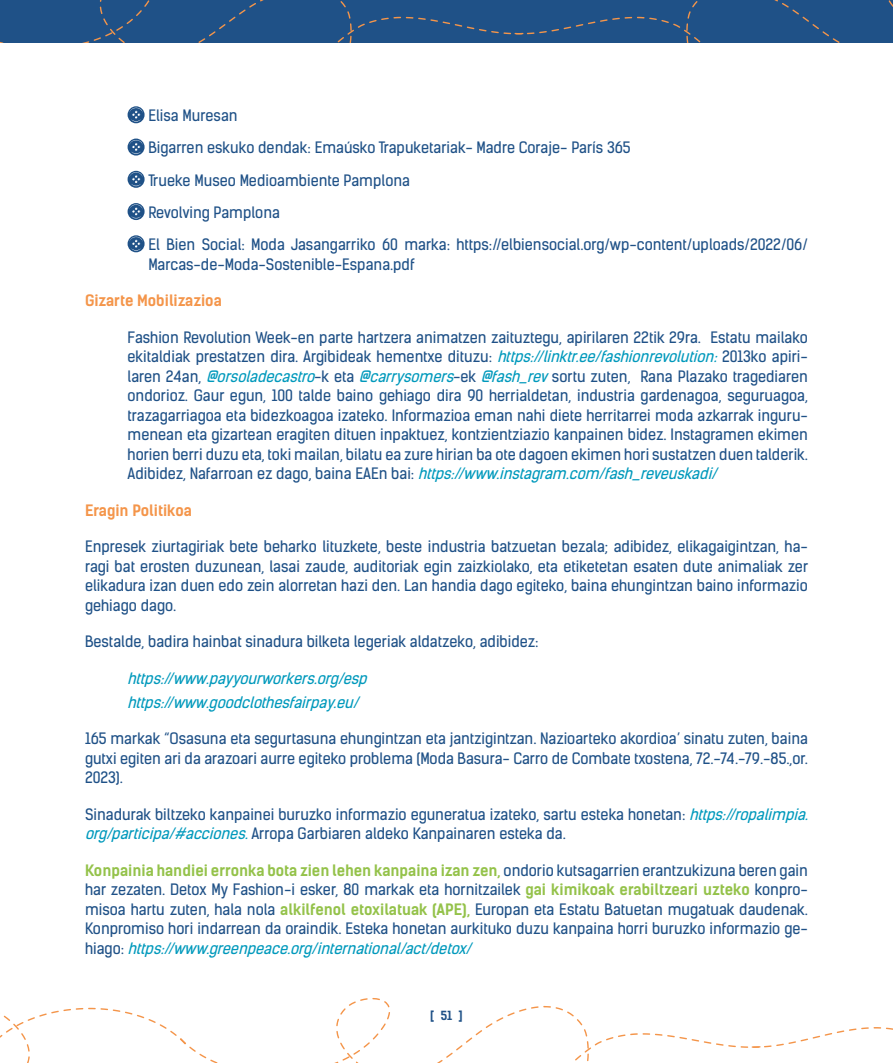
<style>
.page{position:relative;width:893px;height:1063px;background:#fff}
.page>*{position:absolute;margin:0;border:0;box-sizing:border-box;transform-origin:0 0}
.t1{font:15px/19.5px "Kelson Sans";color:#1f5187;text-align:justify}
.t2{font:italic 15px/23.7px "Kelson Sans";color:#0099bc}
.t3{font:700 15px "Kelson Sans";color:#f4954a}
.t4{font:700 12px "Kelson Sans";color:#1f5187}
.s1{font-family:"Minion Pro"}
.s2{font-style:italic;color:#0099bc}
.s3{font-family:"Minion Pro";font-style:italic;color:#0099bc}
.s4{font-weight:700;color:#94c24a}
</style>
<div class="page">
<div style="left:0;top:0;width:893px;height:43px;background:#1f5187"></div>
<svg style="left:0;top:998px;width:893px;height:65px"></svg>
<svg style="left:128px;top:106px;width:17px;height:17px"></svg>
<svg style="left:128px;top:139px;width:17px;height:17px"></svg>
<svg style="left:128px;top:171px;width:17px;height:17px"></svg>
<svg style="left:128px;top:203px;width:17px;height:17px"></svg>
<svg style="left:128px;top:235px;width:17px;height:17px"></svg>
<p class="t1" style="left:148px;top:99px;width:661px;line-height:32.2px;text-align:left">Elisa Muresan<br>Bigarren eskuko dendak<span class="s1">:</span> Emaúsko Trapuketariak- Madre Coraje- París 365<br>Trueke Museo Medioambiente Pamplona<br>Revolving Pamplona<br>El Bien Social<span class="s1">:</span> Moda Jasangarriko 60 marka<span class="s1">:</span> https<span class="s1">:</span>//elbiensocial.org/wp-content/uploads/2022/06/</p>
<p class="t1" style="left:148px;top:254px;width:268px">Marcas-de-Moda-Sostenible-Espana.pdf</p>
<p class="t3" style="left:85px;top:291px;width:138px">Gizarte Mobilizazioa</p>
<p class="t1" style="left:128px;top:327px;width:682px">Fashion Revolution Week-en parte hartzera animatzen zaituztegu, apirilaren 22tik 29ra. Estatu mailako ekitaldiak prestatzen dira. Argibideak hementxe dituzu<span class="s1">:</span> <span class="s2">https</span><span class="s3">:</span><span class="s2">//linktr.ee/fashionrevolution</span><span class="s3">:</span>2013ko apiri&shy;laren 24an, <span class="s2">@orsoladecastro</span>-k eta <span class="s2">@carrysomers</span>-ek <span class="s2">@fash_rev</span>sortu zuten, Rana Plazako tragediaren ondorioz. Gaur egun, 100 talde baino gehiago dira 90 herrialdetan, industria gardenagoa, seguruagoa, trazagarriagoa eta bidezkoagoa izateko. Informazioa eman nahi diete herritarrei moda azkarrak inguru&shy;menean eta gizartean eragiten dituen inpaktuez, kontzientziazio kanpainen bidez. Instagramen ekimen horien berri duzu eta, toki mailan, bilatu ea zure hirian ba ote dagoen ekimen hori sustatzen duen talderik.<br>A d i b i d e z , N a f a r r o a n e z d a g o , b a i n a E A E n b a i <span class="s1">:</span> <span class="s2">https</span><span class="s3">:</span><span class="s2">//www.instagram.com/fash_reveuskadi/</span></p>
<p class="t3" style="left:85px;top:501px;width:108px">Eragin Politikoa</p>
<p class="t1" style="left:85px;top:537px;width:725px">Enpresek ziurtagiriak bete beharko lituzkete, beste industria batzuetan bezala; adibidez, elikagaigintzan, ha&shy;ragi bat erosten duzunean, lasai zaude, auditoriak egin zaizkiolako, eta etiketetan esaten dute animaliak zer elikadura izan duen edo zein alorretan hazi den. Lan handia dago egiteko, baina ehungintzan baino informazio gehiago dago.</p>
<p class="t1" style="left:85px;top:632px;width:455px">Bestalde, badira hainbat sinadura bilketa legeriak aldatzeko, adibidez<span class="s1">:</span></p>
<p class="t2" style="left:128px;top:666px;width:245px">https<span class="s1">:</span>//www.payyourworkers.org/esp https<span class="s1">:</span>//www.goodclothesfairpay.eu/</p>
<p class="t1" style="left:85px;top:729px;width:724px">165 markak “Osasuna eta segurtasuna ehungintzan eta jantzigintzan. Nazioarteko akordioa’ sinatu zuten, baina gutxi egiten ari da arazoari aurre egiteko problema (Moda Basura- Carro de Combate txostena, 72.-74.-79.-85.,or.<br>2023).</p>
<p class="t1" style="left:85px;top:804px;width:729px">Sinadurak biltzeko kanpainei buruzko informazio eguneratua izateko, sartu esteka honetan<span class="s1">:</span> <span class="s2">https</span><span class="s3">:</span><span class="s2">//ropalimpia. org/participa/#acciones.</span>Arropa Garbiaren aldeko Kanpainaren esteka da.</p>
<p class="t1" style="left:85px;top:860px;width:724px"><span class="s4">Konpainia handiei erronka bota zien lehen kanpaina izan zen,</span> ondorio kutsagarrien erantzukizuna beren gain har zezaten. Detox My Fashion-i esker, 80 markak eta hornitzailek <span class="s4">gai kimikoak erabiltzeari uzteko</span> konpro&shy;misoa hartu zuten, hala nola <span class="s4">alkilfenol etoxilatuak (APE),</span> Europan eta Estatu Batuetan mugatuak daudenak.<br>Konpromiso hori indarrean da oraindik. Esteka honetan aurkituko duzu kanpaina horri buruzko informazio ge&shy;h i a g o <span class="s1">:</span> <span class="s2">https</span><span class="s3">:</span><span class="s2">//www.greenpeace.org/international/act/detox/</span></p>
<p class="t4" style="left:430px;top:1008px;width:6px">[</p>
<p class="t4" style="left:458px;top:1008px;width:6px">]</p>
<p class="t4" style="left:441px;top:1008px;width:13px">51</p>
</div>
